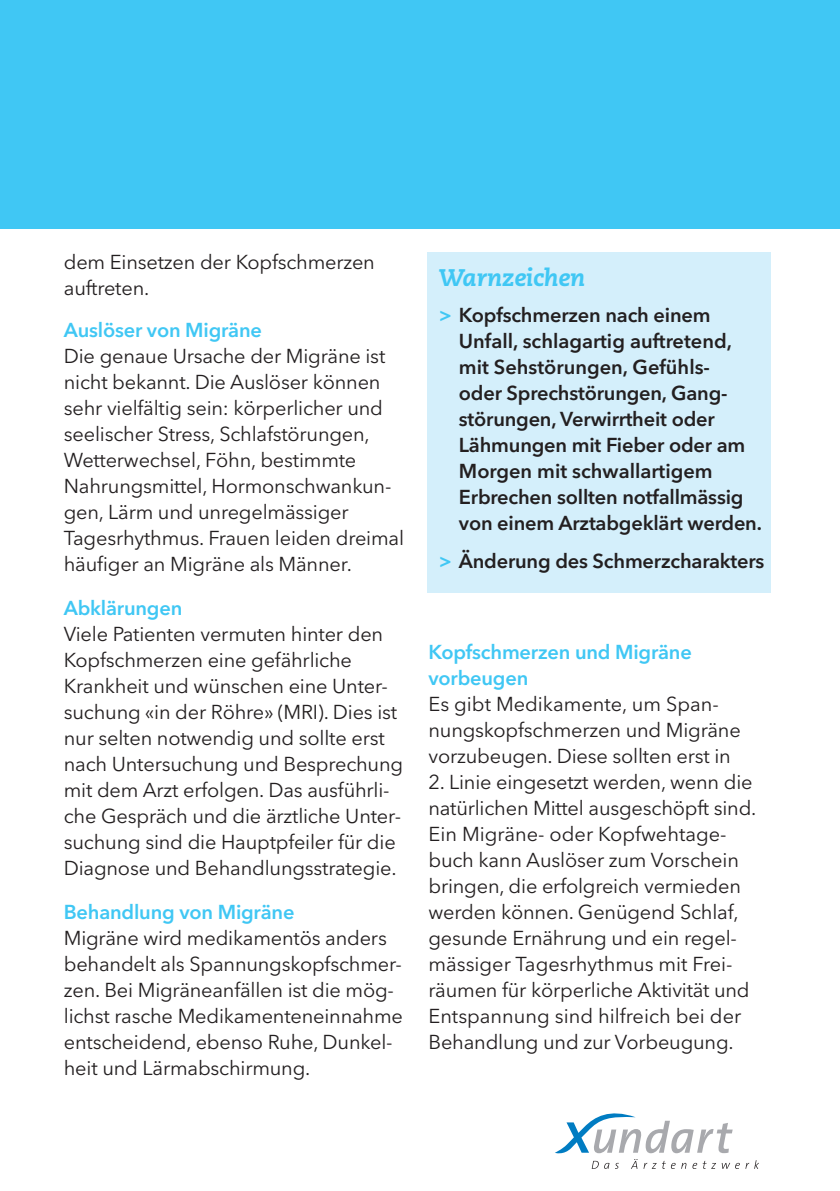
<style>
.page{position:relative;width:840px;height:1191px;background:#fff}
.page>*{position:absolute;margin:0;border:0;box-sizing:border-box;transform-origin:0 0}
.t1{font:italic 800 24px "Caecilia";color:#40c7f4}
.t2{font:20px/26px "Avenir Next LT Pro";letter-spacing:-.01em;color:#231f20}
.t3{font:600 20px/26px "Avenir Next LT Pro";letter-spacing:-.01em;color:#231f20}
.s1{font-weight:600;color:#40c7f4}
.s2{color:#40c7f4}
</style>
<div class="page">
<svg style="left:555px;top:1113px;width:184px;height:55px"></svg>
<svg style="left:745px;top:1160px;width:13px;height:8px"></svg>
<div style="left:0;top:0;width:839px;height:229px;background:#40c7f4"></div>
<div style="left:427px;top:252px;width:343px;height:340px;background:#d4effb"></div>
<p class="t2" style="left:64px;top:249px;width:312px">dem Einsetzen der Kopfschmerzen auftreten.</p>
<p class="t2" style="left:64px;top:317px;width:341px"><span class="s1">Auslöser von Migräne<br></span>Die genaue Ursache der Migräne ist nicht bekannt. Die Auslöser können sehr vielfältig sein: körperlicher und seelischer Stress, Schlafstörungen, Wetterwechsel, Föhn, bestimmte Nahrungsmittel, Hormonschwankun&shy;gen, Lärm und unregelmässiger Tagesrhythmus. Frauen leiden dreimal häufiger an Migräne als Männer.</p>
<p class="t2" style="left:64px;top:595px;width:340px"><span class="s1">Abklärungen<br></span>Viele Patienten vermuten hinter den Kopfschmerzen eine gefährliche Krankheit und wünschen eine Unter&shy;suchung «in der Röhre» (MRI). Dies ist nur selten notwendig und sollte erst nach Untersuchung und Besprechung mit dem Arzt erfolgen. Das ausführli&shy;che Gespräch und die ärztliche Unter&shy;suchung sind die Hauptpfeiler für die Diagnose und Behandlungsstrategie.</p>
<p class="t2" style="left:64px;top:899px;width:340px"><span class="s1">Behandlung von Migräne<br></span>Migräne wird medikamentös anders behandelt als Spannungskopfschmer&shy;zen. Bei Migräneanfällen ist die mög&shy;lichst rasche Medikamenteneinnahme entscheidend, ebenso Ruhe, Dunkel&shy;heit und Lärmabschirmung.</p>
<p class="t1" style="left:438px;top:263px;width:148px">Warnzeichen</p>
<p class="t3" style="left:458px;top:302px;width:304px;text-indent:-20px"><span class="s2">&gt;</span> Kopfschmerzen nach einem<br>Unfall, schlagartig auftretend, mit Sehstörungen, Gefühls-<br>oder Sprechstörungen, Gang&shy;störungen, Verwirrtheit oder<br>Lähmungen mit Fieber oder am<br>Morgen mit schwallartigem<br>Erbrechen sollten notfallmässig von einem Arztabgeklärt werden.</p>
<p class="t3" style="left:438px;top:548px;width:327px"><span class="s2">&gt;</span> Änderung des Schmerzcharakters</p>
<p class="t2" style="left:428px;top:639px;width:314px"><span class="s1">Kopfschmerzen und Migräne vorbeugen<br></span>Es gibt Medikamente, um Span&shy;nungskopfschmerzen und Migräne vorzubeugen. Diese sollten erst in</p>
<p class="t2" style="left:428px;top:769px;width:329px">2. Linie eingesetzt werden, wenn die natürlichen Mittel ausgeschöpft sind.<br>Ein Migräne- oder Kopfwehtage&shy;buch kann Auslöser zum Vorschein bringen, die erfolgreich vermieden werden können. Genügend Schlaf, gesunde Ernährung und ein regel&shy;mässiger Tagesrhythmus mit Frei&shy;räumen für körperliche Aktivität und Entspannung sind hilfreich bei der Behandlung und zur Vorbeugung.</p>
</div>
